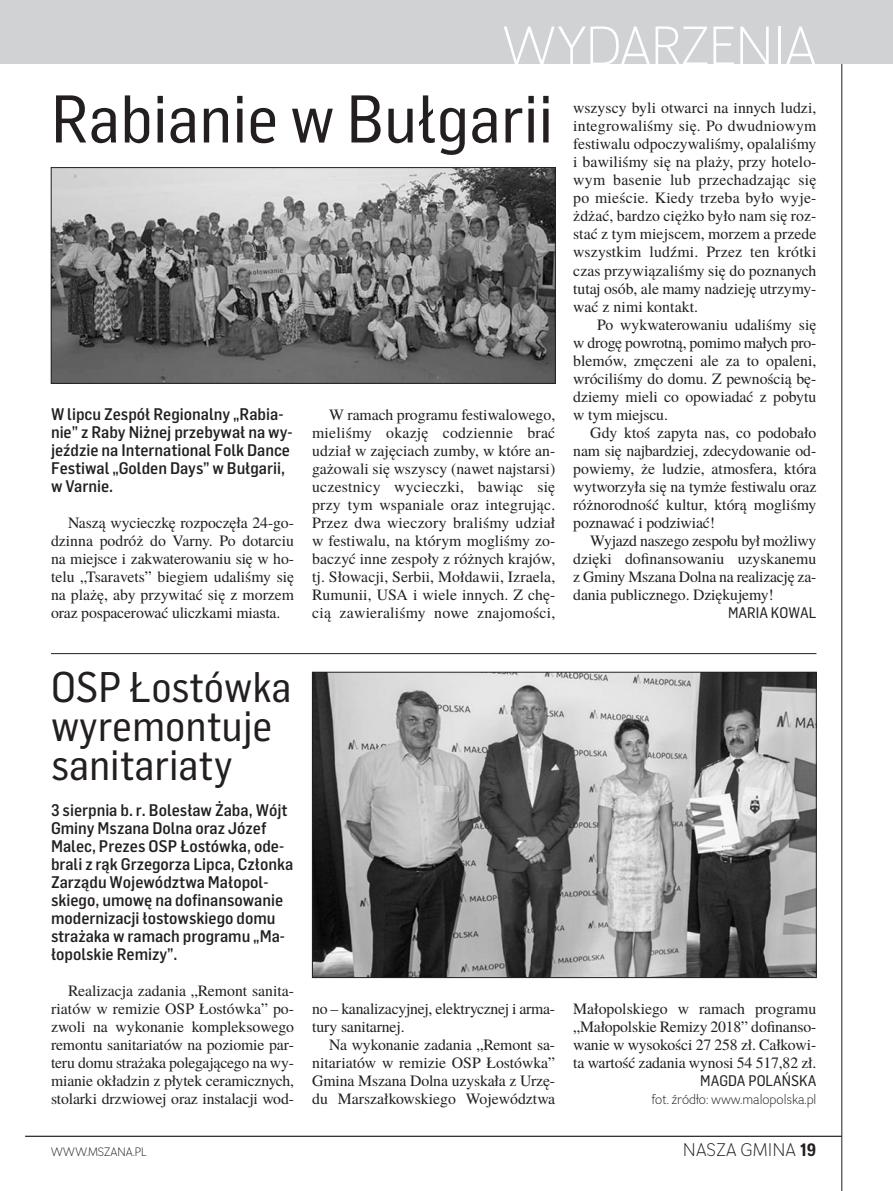
<style>
.page{position:relative;width:893px;height:1191px;background:#fff}
.page>*{position:absolute;margin:0;border:0;box-sizing:border-box;transform-origin:0 0}
.t1{font:66px "Flama Semicondensed Basic";color:#231f20}
.t2{font:54px "Negotiate Lt";color:#fff}
.t3{font:42px/39px "Flama Semicondensed Basic";color:#231f20}
.t4{font:18px "Negotiate Lt";letter-spacing:.025em;color:#231f20}
.t5{font:500 16.5px/18px "Flama Semicondensed";color:#231f20}
.t6{font:15.75px/18px "Te X Gyre Termes";letter-spacing:-.01em;color:#231f20;text-align:justify}
.t7{font:15px "Flama Semicondensed Basic";color:#231f20}
.t8{font:13.5px "Negotiate Lt";color:#231f20}
.t9{font:12px "Negotiate Lt";color:#231f20}
.s1{font-family:"Negotiate Rg";font-weight:700}
</style>
<div class="page">
<hr style="left:25px;top:1135px;width:817px;height:1px;background:#231f20">
<hr style="left:841px;top:0;width:1px;height:1191px;background:#231f20">
<div style="left:0;top:0;width:893px;height:64px;background:#d1d2d4"></div>
<img style="left:53px;top:169px;width:500px;height:212px">
<div style="left:51px;top:167px;width:504px;height:216px;border:1px solid #231f20"></div>
<hr style="left:51px;top:653px;width:765px;height:1px;background:#231f20">
<img style="left:314px;top:674px;width:500px;height:301px">
<div style="left:312px;top:672px;width:504px;height:305px;border:1px solid #231f20"></div>
<h2 class="t2" style="left:503px;top:15px;width:315px">WYDARZENIA</h2>
<h1 class="t1" style="left:51px;top:95px;width:504px">Rabianie w Bułgarii</h1>
<p class="t5" style="left:51px;top:406px;width:243px">W lip cu Ze spół Re gio nal ny „Ra bia - nie” z Ra by Ni żnej prze by wał na wy - jeź dzie na In ter na tio nal Folk Dan ce<br>Fe sti wal „Gol den Days” w Buł ga rii, w Var nie.</p>
<p class="t6" style="left:51px;top:515px;width:245px;text-indent:17px">Na szą wy ciecz kę roz po czę ła 24-go - dzin na pod róż do Var ny. Po do tar ciu na miej sce i za kwa te ro wa niu się w ho - te lu „Tsa ra vets” bie giem uda li śmy się na pla żę, aby przy wi tać się z mo rzem oraz po spa ce ro wać ulicz ka mi mia sta.</p>
<p class="t6" style="left:312px;top:407px;width:245px;text-indent:17px">W ra mach pro gra mu fe sti wa lo we go, mie li śmy oka zję co dzien nie brać udział w za ję ciach zum by, w któ re an - ga żo wa li się wszy scy (na wet naj star si) uczest ni cy wy ciecz ki, ba wiąc się przy tym wspa nia le oraz in te gru jąc.<br>Przez dwa wie czo ry bra li śmy udział w fe sti wa lu, na któ rym mo gli śmy zo - ba czyć in ne ze spo ły z ró żnych kra jów, tj. Sło wa cji, Ser bii, Moł da wii, Izra ela, Ru mu nii, USA i wie le in nych. Z chę - cią za wie ra li śmy no we zna jo mo ści,</p>
<p class="t6" style="left:573px;top:101px;width:245px">wszy scy by li otwar ci na in nych lu dzi, in te gro wa li śmy się. Po dwu dnio wym fe sti wa lu od po czy wa li śmy, opa la li śmy i ba wi li śmy się na pla ży, przy ho te lo - wym ba se nie lub prze cha dza jąc się po mie ście. Kie dy trze ba by ło wy je - żdżać, bar dzo cię żko by ło nam się roz - stać z tym miej scem, mo rzem a przede wszyst kim ludź mi. Przez ten krót ki czas przy wią za li śmy się do po zna nych tu taj osób, ale ma my na dzie ję utrzy my - wać z ni mi kon takt.</p>
<p class="t6" style="left:573px;top:317px;width:245px;text-indent:24px">Po wy kwa te ro wa niu uda li śmy się w dro gę po wrot ną, po mi mo ma łych pro - ble mów, zmę cze ni ale za to opa le ni, wró ci li śmy do do mu. Z pew no ścią bę - dzie my mie li co opo wia dać z po by tu w tym miej scu.</p>
<p class="t6" style="left:573px;top:425px;width:245px;text-indent:17px">Gdy ktoś za py ta nas, co po do ba ło nam się naj bar dziej, zde cy do wa nie od - po wie my, że lu dzie, at mos fe ra, któ ra wy two rzy ła się na ty mże fe sti wa lu oraz ró żno rod ność kul tur, któ rą mo gli śmy po zna wać i po dzi wiać!</p>
<p class="t6" style="left:573px;top:533px;width:245px;text-indent:17px">Wy jazd na sze go ze spo łu był mo żli wy dzię ki do fi nan so wa niu uzy ska ne mu z Gmi ny Msza na Dol na na re ali za cję za - da nia pu blicz ne go. Dzię ku je my!</p>
<p class="t7" style="left:728px;top:607px;width:90px">MA RIA KO WAL</p>
<h3 class="t3" style="left:51px;top:671px;width:242px">OSP Łostówka wyremontuje sanitariaty</h3>
<p class="t5" style="left:51px;top:802px;width:244px">3 sierp nia b. r. Bo le sław Ża ba, Wójt<br>Gmi ny Msza na Dol na oraz Jó zef<br>Ma lec, Pre zes OSP Ło stów ka, ode - bra li z rąk Grze go rza Lip ca, Człon ka<br>Za rzą du Wo je wódz twa Ma ło pol - skie go, umo wę na do fi nan so wa nie mo der ni za cji ło stow skie go do mu stra ża ka w ra mach pro gra mu „Ma - ło pol skie Re mi zy”.</p>
<p class="t6" style="left:51px;top:983px;width:245px;text-indent:17px">Re ali za cja za da nia „Re mont sa ni ta - ria tów w re mi zie OSP Ło stów ka” po - zwo li na wy ko na nie kom plek so we go re mon tu sa ni ta ria tów na po zio mie par - te ru do mu stra ża ka po le ga ją ce go na wy - mia nie okła dzin z pły tek ce ra micz nych, sto lar ki drzwio wej oraz in sta la cji wod -</p>
<p class="t6" style="left:312px;top:1001px;width:244px">no – ka na li za cyj nej, elek trycz nej i ar ma - tu ry sa ni tar nej.</p>
<p class="t6" style="left:312px;top:1037px;width:245px;text-indent:17px">Na wy ko na nie za da nia „Re mont sa - ni ta ria tów w re mi zie OSP Ło stów ka” Gmi na Msza na Dol na uzy ska ła z Urzę - du Mar szał kow skie go Wo je wódz twa</p>
<p class="t6" style="left:573px;top:1001px;width:245px">Ma ło pol skie go w ra mach pro gra mu „Ma ło pol skie Re mi zy 2018” do fi nan so - wa nie w wy so ko ści 27 258 zł. Cał ko wi - ta war tość za da nia wy no si 54 517,82 zł.</p>
<p class="t7" style="left:700px;top:1075px;width:118px">MAG DA PO LAŃ SKA</p>
<p class="t8" style="left:652px;top:1091px;width:166px">fot. źró dło: www.ma lo pol ska.pl</p>
<p class="t9" style="left:51px;top:1144px;width:97px">WWW.MSZANA.PL</p>
<p class="t4" style="left:683px;top:1138px;width:134px">NASZA GMINA <span class="s1">19</span></p>
</div>
